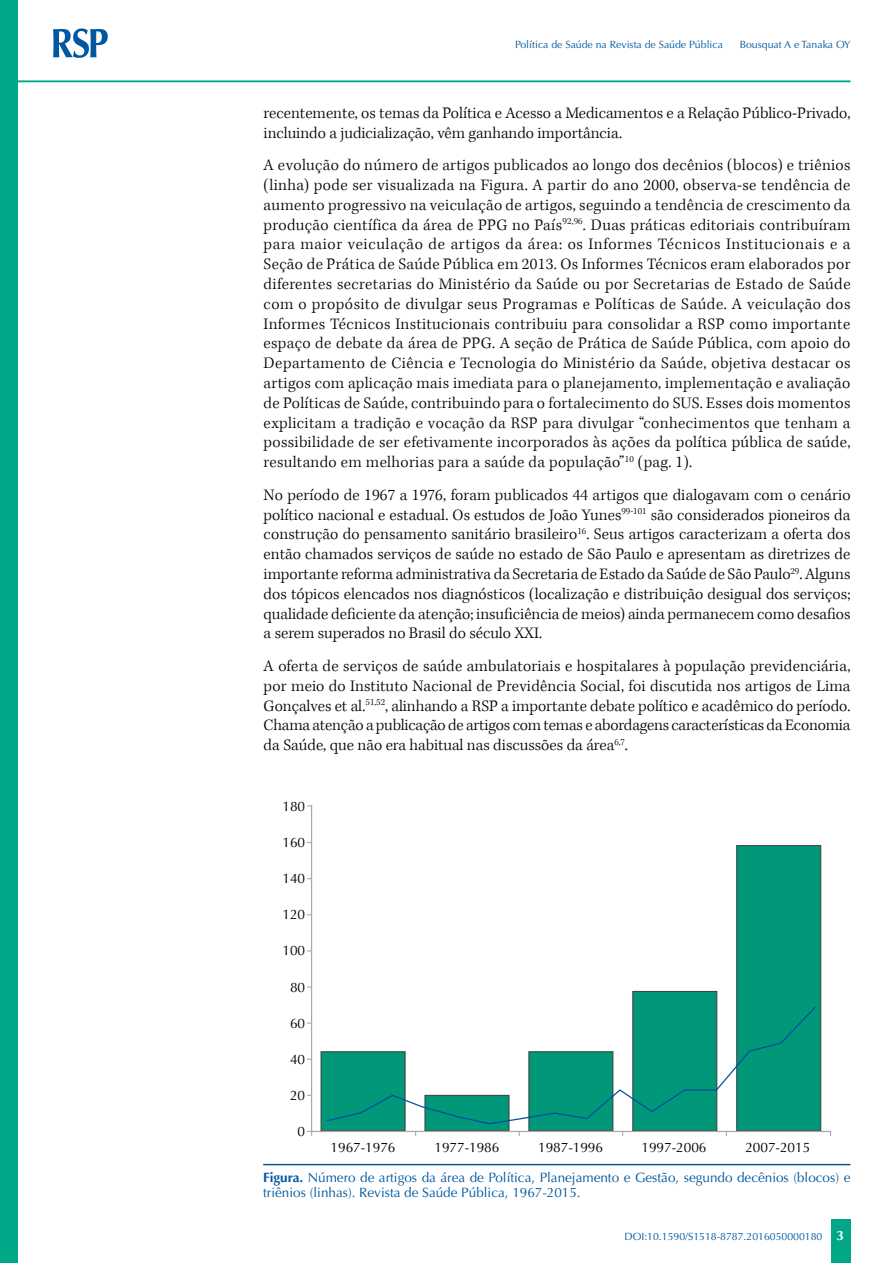
<style>
.page{position:relative;width:893px;height:1263px;background:#fff}
.page>*{position:absolute;margin:0;border:0;box-sizing:border-box;transform-origin:0 0}
.t1{font:300 16.5px/19.8px "Kepler Std";color:#000;text-align:justify}
.t2{font:13.65px "Optima";letter-spacing:-.005em;color:#000}
.t3{font:13.5px/14.2px "Optima";color:#0059a0}
.t4{font:700 13.5px "Optima";color:#fff}
.t5{font:10.5px "Optima";color:#0059a0}
.s1{font-weight:700}
</style>
<div class="page">
<div style="left:831px;top:1220px;width:20px;height:43px;background:#00a887"></div>
<div style="left:0;top:0;width:18px;height:1263px;background:#00a887"></div>
<svg style="left:53px;top:28px;width:55px;height:30px"></svg>
<hr style="left:18px;top:80px;width:832px;height:2px;background:#00a887">
<div style="left:736px;top:845px;width:85px;height:286px;background:#009879;border:1px solid #3c3c3b"></div>
<div style="left:321px;top:1051px;width:84px;height:80px;background:#009879;border:1px solid #3c3c3b"></div>
<div style="left:425px;top:1095px;width:84px;height:36px;background:#009879;border:1px solid #3c3c3b"></div>
<div style="left:528px;top:1051px;width:85px;height:80px;background:#009879;border:1px solid #3c3c3b"></div>
<div style="left:632px;top:991px;width:85px;height:140px;background:#009879;border:1px solid #3c3c3b"></div>
<hr style="left:311px;top:805px;width:1px;height:326px;background:#a8a8a7">
<hr style="left:312px;top:1131px;width:518px;height:1px;background:#a8a8a7">
<svg style="left:326px;top:1006px;width:490px;height:119px"></svg>
<hr style="left:263px;top:1164px;width:587px;height:1px;background:#0059a0">
<p class="t5" style="left:515px;top:38px;width:209px">Política de Saúde na Revista de Saúde Pública</p>
<p class="t5" style="left:740px;top:38px;width:112px">Bousquat A e Tanaka OY</p>
<p class="t1" style="left:264px;top:103px;width:588px">recentemente, os temas da Política e Acesso a Medicamentos e a Relação Público-Privado, incluindo a judicialização, vêm ganhando importância.</p>
<p class="t1" style="left:264px;top:156px;width:588px">A evolução do número de artigos publicados ao longo dos decênios (blocos) e triênios (linha) pode ser visualizada na Figura. A partir do ano 2000, observa-se tendência de aumento progressivo na veiculação de artigos, seguindo a tendência de crescimento da produção científica da área de PPG no País<sup>92,96</sup>. Duas práticas editoriais contribuíram para maior veiculação de artigos da área: os Informes Técnicos Institucionais e a Seção de Prática de Saúde Pública em 2013. Os Informes Técnicos eram elaborados por diferentes secretarias do Ministério da Saúde ou por Secretarias de Estado de Saúde com o propósito de divulgar seus Programas e Políticas de Saúde. A veiculação dos Informes Técnicos Institucionais contribuiu para consolidar a RSP como importante espaço de debate da área de PPG. A seção de Prática de Saúde Pública, com apoio do Departamento de Ciência e Tecnologia do Ministério da Saúde, objetiva destacar os artigos com aplicação mais imediata para o planejamento, implementação e avaliação de Políticas de Saúde, contribuindo para o fortalecimento do SUS. Esses dois momentos explicitam a tradição e vocação da RSP para divulgar “conhecimentos que tenham a possibilidade de ser efetivamente incorporados às ações da política pública de saúde, resultando em melhorias para a saúde da população”<sup>10</sup> (pag. 1).</p>
<p class="t1" style="left:264px;top:485px;width:588px">No período de 1967 a 1976, foram publicados 44 artigos que dialogavam com o cenário político nacional e estadual. Os estudos de João Yunes<sup>99-101</sup> são considerados pioneiros da construção do pensamento sanitário brasileiro<sup>16</sup>. Seus artigos caracterizam a oferta dos então chamados serviços de saúde no estado de São Paulo e apresentam as diretrizes de importante reforma administrativa da Secretaria de Estado da Saúde de São Paulo<sup>29</sup>. Alguns dos tópicos elencados nos diagnósticos (localização e distribuição desigual dos serviços; qualidade deficiente da atenção; insuficiência de meios) ainda permanecem como desafios a serem superados no Brasil do século XXI.</p>
<p class="t1" style="left:264px;top:657px;width:588px">A oferta de serviços de saúde ambulatoriais e hospitalares à população previdenciária, por meio do Instituto Nacional de Previdência Social, foi discutida nos artigos de Lima Gonçalves et al.<sup>51,52</sup>, alinhando a RSP a importante debate político e acadêmico do período.<br>Chama atenção a publicação de artigos com temas e abordagens características da Economia da Saúde, que não era habitual nas discussões da área<sup>6,7</sup>.</p>
<p class="t2" style="left:283px;top:798px;width:24px">180</p>
<p class="t2" style="left:283px;top:834px;width:24px">160</p>
<p class="t2" style="left:283px;top:871px;width:24px">140</p>
<p class="t2" style="left:283px;top:907px;width:24px">120</p>
<p class="t2" style="left:283px;top:943px;width:24px">100</p>
<p class="t2" style="left:290px;top:979px;width:17px">80</p>
<p class="t2" style="left:290px;top:1015px;width:17px">60</p>
<p class="t2" style="left:290px;top:1051px;width:17px">40</p>
<p class="t2" style="left:290px;top:1087px;width:17px">20</p>
<p class="t2" style="left:298px;top:1123px;width:9px">0</p>
<p class="t2" style="left:331px;top:1139px;width:66px">1967-1976</p>
<p class="t2" style="left:434px;top:1139px;width:66px">1977-1986</p>
<p class="t2" style="left:538px;top:1139px;width:66px">1987-1996</p>
<p class="t2" style="left:641px;top:1139px;width:66px">1997-2006</p>
<p class="t2" style="left:745px;top:1139px;width:66px">2007-2015</p>
<p class="t3" style="left:263px;top:1171px;width:589px"><span class="s1">Figura.</span> Número de artigos da área de Política, Planejamento e Gestão, segundo decênios (blocos) e triênios (linhas). Revista de Saúde Pública, 1967-2015.</p>
<p class="t5" style="left:624px;top:1230px;width:199px">DOI:10.1590/S1518-8787.2016050000180</p>
<p class="t4" style="left:836px;top:1227px;width:9px">3</p>
</div>
